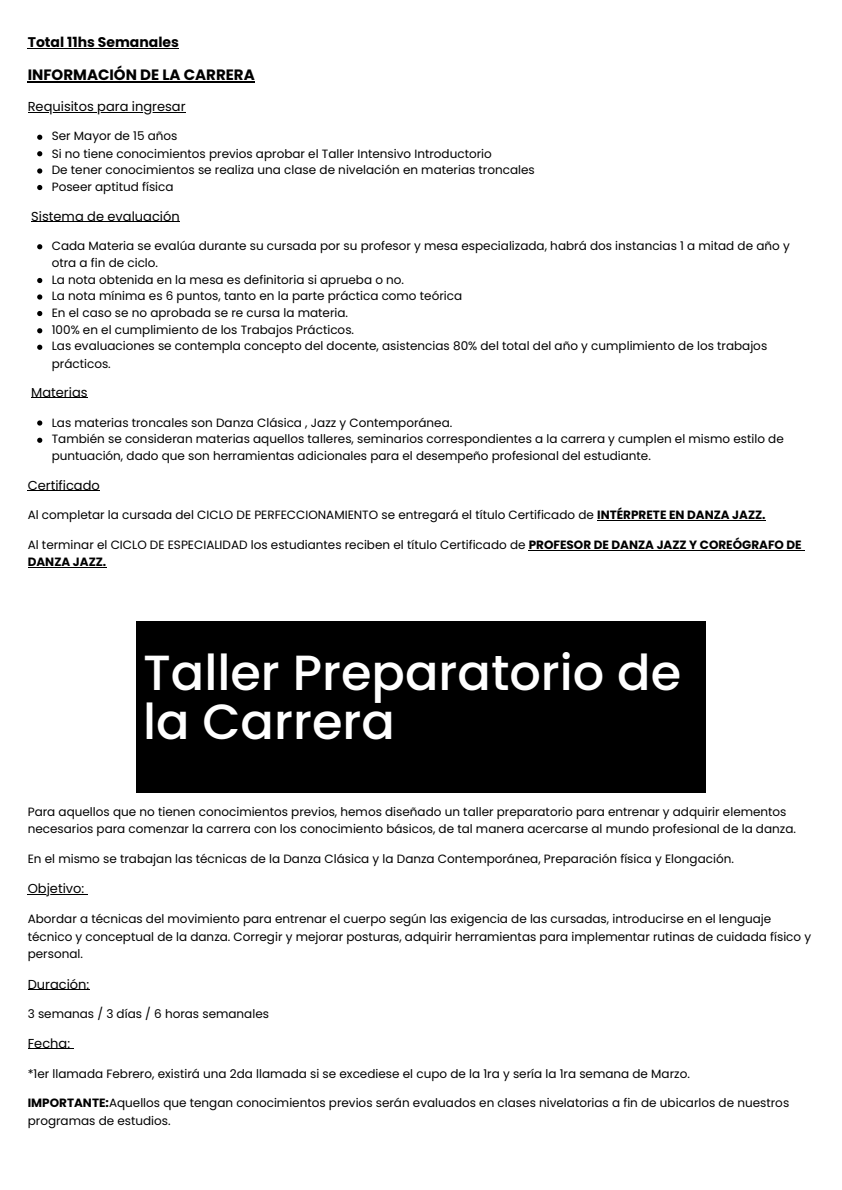
<style>
.page{position:relative;width:842px;height:1190px;background:#fff}
.page>*{position:absolute;margin:0;border:0;box-sizing:border-box;transform-origin:0 0}
.t1{font:500 49.4px/49.3px "Poppins";color:#fff}
.t2{font:700 15px "Poppins";color:#000}
.t3{font:700 14px "Poppins";color:#000}
.t4{font:13px "Poppins";color:#000}
.t5{font:12px/17.2px "Poppins";color:#000}
.s1{font-weight:700}
</style>
<div class="page">
<hr style="left:28px;top:48px;width:151px;height:1px;background:#000">
<hr style="left:28px;top:81px;width:227px;height:1px;background:#000">
<hr style="left:28px;top:112px;width:158px;height:1px;background:#000">
<hr style="left:31px;top:221px;width:149px;height:1px;background:#000">
<hr style="left:31px;top:397px;width:57px;height:1px;background:#000">
<hr style="left:28px;top:490px;width:72px;height:1px;background:#000">
<hr style="left:597px;top:520px;width:169px;height:1px;background:#000">
<hr style="left:529px;top:550px;width:273px;height:1px;background:#000">
<hr style="left:28px;top:567px;width:78px;height:1px;background:#000">
<hr style="left:28px;top:894px;width:60px;height:1px;background:#000">
<hr style="left:28px;top:989px;width:61px;height:1px;background:#000">
<hr style="left:28px;top:1049px;width:46px;height:1px;background:#000">
<svg style="left:37px;top:135px;width:5px;height:5px"></svg>
<svg style="left:37px;top:151px;width:5px;height:5px"></svg>
<svg style="left:37px;top:168px;width:5px;height:6px"></svg>
<svg style="left:37px;top:185px;width:5px;height:5px"></svg>
<svg style="left:37px;top:244px;width:5px;height:5px"></svg>
<svg style="left:37px;top:278px;width:5px;height:5px"></svg>
<svg style="left:37px;top:294px;width:5px;height:6px"></svg>
<svg style="left:37px;top:311px;width:5px;height:5px"></svg>
<svg style="left:37px;top:328px;width:5px;height:5px"></svg>
<svg style="left:37px;top:345px;width:5px;height:5px"></svg>
<svg style="left:37px;top:420px;width:5px;height:6px"></svg>
<svg style="left:37px;top:438px;width:5px;height:5px"></svg>
<div style="left:137px;top:621px;width:569px;height:171px;background:#000"></div>
<p class="t3" style="left:28px;top:33px;width:153px">Total 11hs Semanales</p>
<h2 class="t2" style="left:28px;top:65px;width:228px">INFORMACIÓN DE LA CARRERA</h2>
<p class="t4" style="left:28px;top:97px;width:159px">Requisitos para ingresar</p>
<p class="t5" style="left:52px;top:127px;width:127px">Ser Mayor de 15 años</p>
<p class="t5" style="left:52px;top:145px;width:442px">Si no tiene conocimientos previos aprobar el Taller Intensivo Introductorio</p>
<p class="t5" style="left:52px;top:161px;width:485px">De tener conocimientos se realiza una clase de nivelación en materias troncales</p>
<p class="t5" style="left:52px;top:178px;width:123px">Poseer aptitud física</p>
<p class="t4" style="left:31px;top:207px;width:150px">Sistema de evaluación</p>
<p class="t5" style="left:52px;top:237px;width:740px">Cada Materia se evalúa durante su cursada por su profesor y mesa especializada, habrá dos instancias 1 a mitad de año y otra a fin de ciclo.</p>
<p class="t5" style="left:52px;top:271px;width:354px">La nota obtenida en la mesa es definitoria si aprueba o no.</p>
<p class="t5" style="left:52px;top:287px;width:412px">La nota mínima es 6 puntos, tanto en la parte práctica como teórica</p>
<p class="t5" style="left:52px;top:304px;width:298px">En el caso se no aprobada se re cursa la materia.</p>
<p class="t5" style="left:52px;top:321px;width:304px">100% en el cumplimiento de los Trabajos Prácticos.</p>
<p class="t5" style="left:52px;top:337px;width:717px">Las evaluaciones se contempla concepto del docente, asistencias 80% del total del año y cumplimiento de los trabajos prácticos.</p>
<p class="t4" style="left:31px;top:383px;width:58px">Materias</p>
<p class="t5" style="left:52px;top:414px;width:402px">Las materias troncales son Danza Clásica , Jazz y Contemporánea.</p>
<p class="t5" style="left:52px;top:431px;width:734px;line-height:16.5px">También se consideran materias aquellos talleres, seminarios correspondientes a la carrera y cumplen el mismo estilo de puntuación, dado que son herramientas adicionales para el desempeño profesional del estudiante.</p>
<p class="t4" style="left:28px;top:476px;width:74px">Certificado</p>
<p class="t5" style="left:28px;top:506px;width:739px">Al completar la cursada del CICLO DE PERFECCIONAMIENTO se entregará el título Certificado de <span class="s1">INTÉRPRETE EN DANZA JAZZ.</span></p>
<p class="t5" style="left:28px;top:536px;width:775px">Al terminar el CICLO DE ESPECIALIDAD los estudiantes reciben el título Certificado de <span class="s1">PROFESOR DE DANZA JAZZ Y COREÓGRAFO DE<br>DANZA JAZZ.</span></p>
<p class="t1" style="left:143px;top:648px;width:540px">Taller Preparatorio de la Carrera</p>
<p class="t5" style="left:28px;top:803px;width:770px">Para aquellos que no tienen conocimientos previos, hemos diseñado un taller preparatorio para entrenar y adquirir elementos necesarios para comenzar la carrera con los conocimiento básicos, de tal manera acercarse al mundo profesional de la danza.</p>
<p class="t5" style="left:28px;top:850px;width:708px">En el mismo se trabajan las técnicas de la Danza Clásica y la Danza Contemporánea, Preparación física y Elongación.</p>
<p class="t4" style="left:28px;top:880px;width:58px">Objetivo:</p>
<p class="t5" style="left:28px;top:910px;width:785px;line-height:17.6px">Abordar a técnicas del movimiento para entrenar el cuerpo según las exigencia de las cursadas, introducirse en el lenguaje técnico y conceptual de la danza. Corregir y mejorar posturas, adquirir herramientas para implementar rutinas de cuidada físico y personal.</p>
<p class="t4" style="left:28px;top:975px;width:63px">Duración:</p>
<p class="t5" style="left:28px;top:1005px;width:243px">3 semanas / 3 días / 6 horas semanales</p>
<p class="t4" style="left:28px;top:1034px;width:44px">Fecha:</p>
<p class="t5" style="left:28px;top:1065px;width:664px">*1er llamada Febrero, existirá una 2da llamada si se excediese el cupo de la 1ra y sería la 1ra semana de Marzo.</p>
<h3 class="t5" style="left:28px;top:1094px;width:763px;line-height:18px"><span class="s1">IMPORTANTE:</span>Aquellos que tengan conocimientos previos serán evaluados en clases nivelatorias a fin de ubicarlos de nuestros programas de estudios.</h3>
</div>
